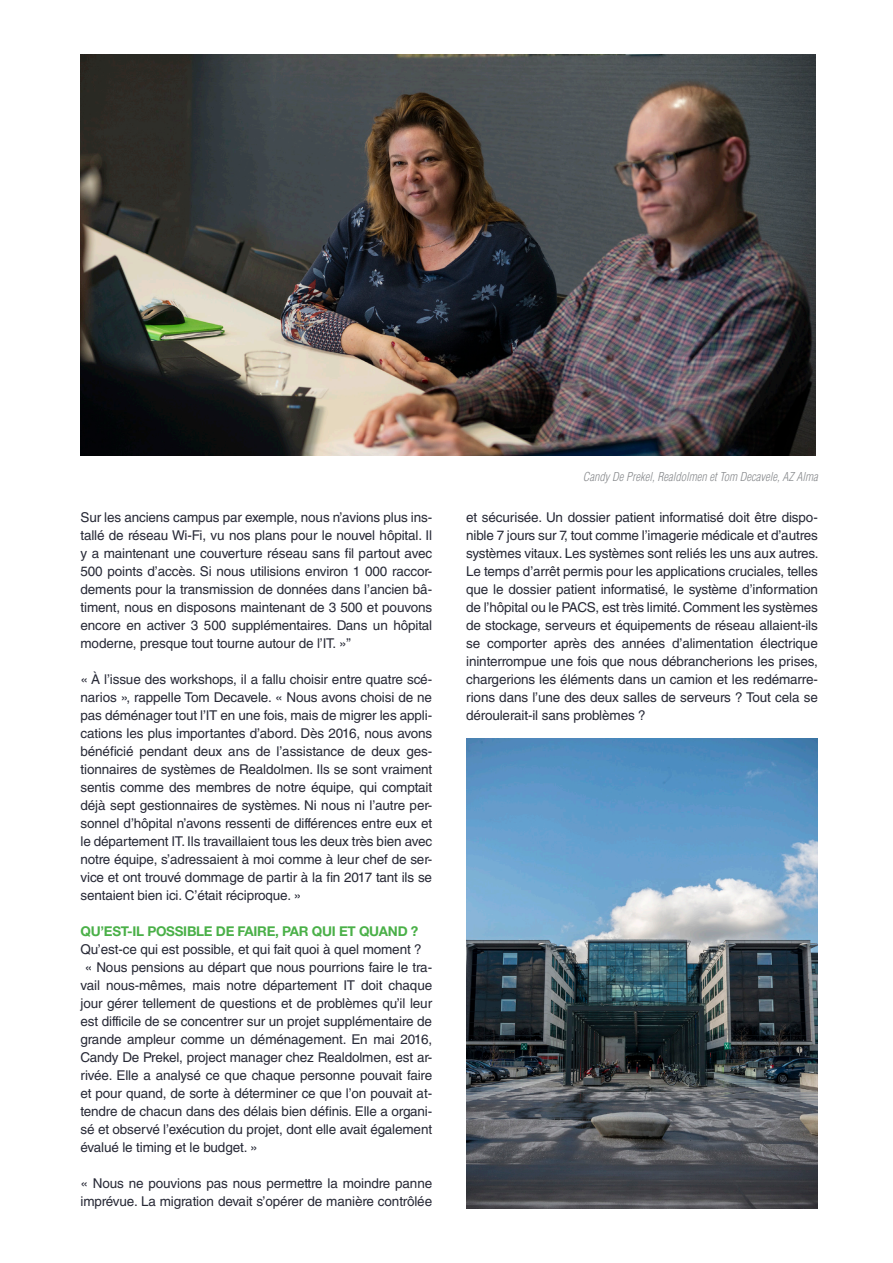
<style>
.page{position:relative;width:893px;height:1263px;background:#fff}
.page>*{position:absolute;margin:0;border:0;box-sizing:border-box;transform-origin:0 0}
.t1{font:13.5px/18px "Helvetica LT Std";letter-spacing:-.01em;color:#272936;text-align:justify}
.t2{font:700 13.5px "Helvetica Neue LT Std";letter-spacing:-.02em;color:#4ab048}
.t3{font:italic 300 condensed 12px "Helvetica LT Std";color:#8a8c8f}
</style>
<div class="page">
<img style="left:81px;top:54px;width:734px;height:402px">
<img style="left:466px;top:739px;width:352px;height:470px">
<p class="t1" style="left:81px;top:508px;width:353px">Sur les anciens campus par exemple, nous n’avions plus ins&shy;tallé de réseau Wi-Fi, vu nos plans pour le nouvel hôpital. Il y a maintenant une couverture réseau sans fil partout avec 500 points d’accès. Si nous utilisions environ 1 000 raccor&shy;dements pour la transmission de données dans l’ancien bâ&shy;timent, nous en disposons maintenant de 3 500 et pouvons encore en activer 3 500 supplémentaires. Dans un hôpital moderne, presque tout tourne autour de l’IT. »”</p>
<p class="t1" style="left:81px;top:670px;width:353px">« À l’issue des workshops, il a fallu choisir entre quatre scé&shy;narios », rappelle Tom Decavele. « Nous avons choisi de ne pas déménager tout l’IT en une fois, mais de migrer les appli&shy;cations les plus importantes d’abord. Dès 2016, nous avons bénéficié pendant deux ans de l’assistance de deux ges&shy;tionnaires de systèmes de Realdolmen. Ils se sont vraiment sentis comme des membres de notre équipe, qui comptait déjà sept gestionnaires de systèmes. Ni nous ni l’autre per&shy;sonnel d’hôpital n’avons ressenti de différences entre eux et le département IT. Ils travaillaient tous les deux très bien avec notre équipe, s’adressaient à moi comme à leur chef de ser&shy;vice et ont trouvé dommage de partir à la fin 2017 tant ils se sentaient bien ici. C’était réciproque. »</p>
<p class="t2" style="left:81px;top:923px;width:339px">QU’EST-IL POSSIBLE DE FAIRE, PAR QUI ET QUAND ?</p>
<p class="t1" style="left:81px;top:940px;width:343px">Qu’est-ce qui est possible, et qui fait quoi à quel moment ?</p>
<p class="t1" style="left:81px;top:958px;width:353px;text-indent:4px">« Nous pensions au départ que nous pourrions faire le tra&shy;vail nous-mêmes, mais notre département IT doit chaque jour gérer tellement de questions et de problèmes qu’il leur est difficile de se concentrer sur un projet supplémentaire de grande ampleur comme un déménagement. En mai 2016, Candy De Prekel, project manager chez Realdolmen, est ar&shy;rivée. Elle a analysé ce que chaque personne pouvait faire et pour quand, de sorte à déterminer ce que l’on pouvait at&shy;tendre de chacun dans des délais bien définis. Elle a organi&shy;sé et observé l’exécution du projet, dont elle avait également évalué le timing et le budget. »</p>
<p class="t1" style="left:81px;top:1174px;width:353px">« Nous ne pouvions pas nous permettre la moindre panne imprévue. La migration devait s’opérer de manière contrôlée</p>
<p class="t3" style="left:583px;top:469px;width:237px">Candy De Prekel, Realdolmen et Tom Decavele, AZ Alma</p>
<p class="t1" style="left:466px;top:508px;width:354px">et sécurisée. Un dossier patient informatisé doit être dispo&shy;nible 7 jours sur 7, tout comme l’imagerie médicale et d’autres systèmes vitaux. Les systèmes sont reliés les uns aux autres.<br>Le temps d’arrêt permis pour les applications cruciales, telles que le dossier patient informatisé, le système d’information de l’hôpital ou le PACS, est très limité. Comment les systèmes de stockage, serveurs et équipements de réseau allaient-ils se comporter après des années d’alimentation électrique ininterrompue une fois que nous débrancherions les prises, chargerions les éléments dans un camion et les redémarre&shy;rions dans l’une des deux salles de serveurs ? Tout cela se déroulerait-il sans problèmes ?</p>
</div>
